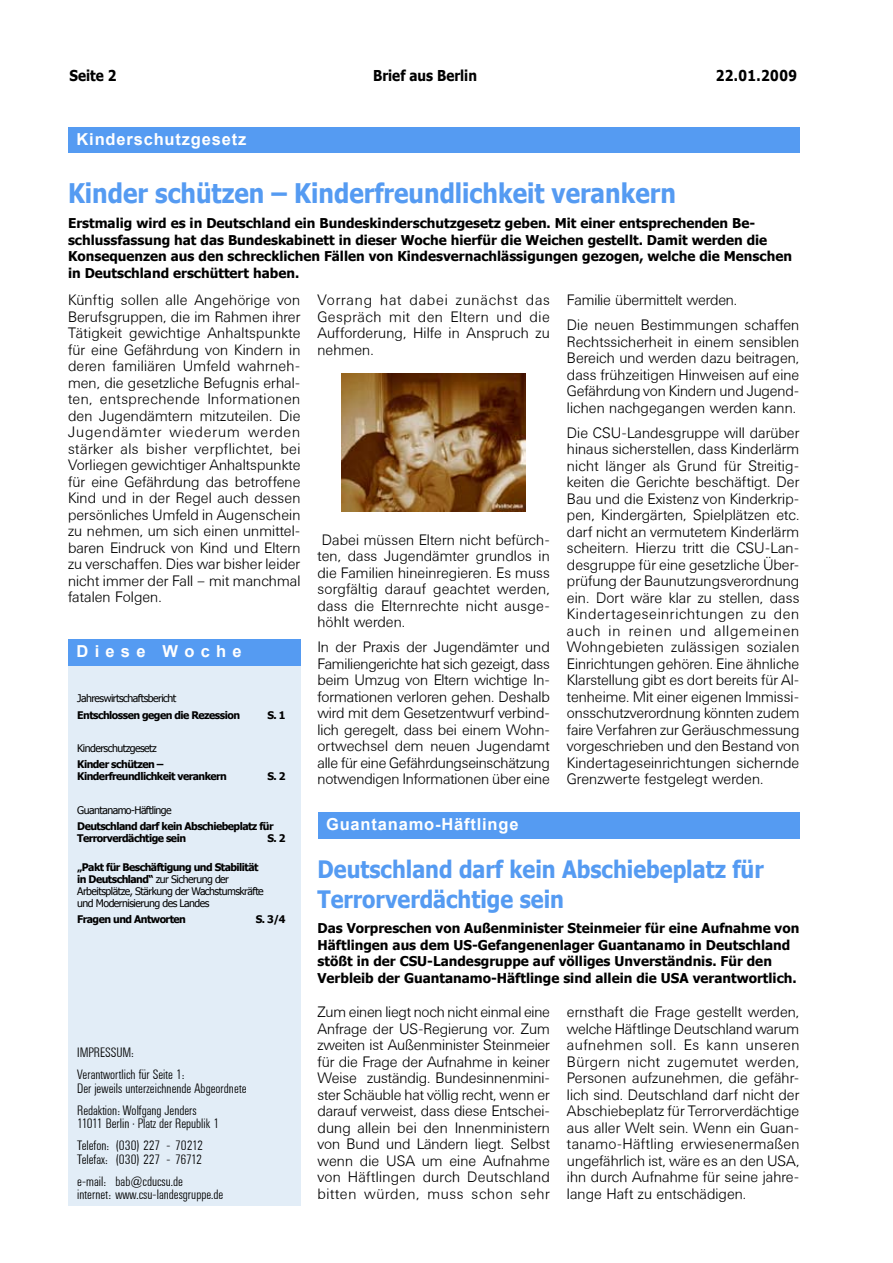
<style>
.page{position:relative;width:893px;height:1263px;background:#fff}
.page>*{position:absolute;margin:0;border:0;box-sizing:border-box;transform-origin:0 0}
.t1{font:700 27px "Tahoma";color:#559bf2;scale:.9 1}
.t2{font:700 24px/30px "Tahoma";color:#559bf2;scale:.9 1}
.t3{font:700 16.5px "Arial";letter-spacing:.05em;color:#fff}
.t4{font:300 15px/16.5px "Univers BSK";color:#000;text-align:justify}
.t5{font:700 15px "Tahoma";color:#000;scale:.9 1}
.t6{font:700 13.5px/16.5px "Tahoma";color:#000}
.t7{font:300 13.5px/22px "Univers Condensed BSK";color:#000}
.t8{font:10.5px/12px "Tahoma";letter-spacing:-.05em;color:#000}
.t9{font:700 10.5px/12px "Tahoma";letter-spacing:-.05em;color:#000}
.s1{font-weight:700}
</style>
<div class="page">
<div style="left:317px;top:812px;width:482px;height:26px;background:#559bf2"></div>
<div style="left:68px;top:127px;width:731px;height:26px;background:#559bf2"></div>
<div style="left:68px;top:644px;width:232px;height:561px;background:#e2edf7"></div>
<div style="left:68px;top:639px;width:232px;height:27px;background:#559bf2"></div>
<img style="left:342px;top:373px;width:184px;height:138px">
<p class="t5" style="left:70px;top:65px;width:40px">Seite</p>
<p class="t5" style="left:373px;top:65px;width:117px">Brief aus Berlin</p>
<p class="t5" style="left:716px;top:65px;width:92px">22.01.2009</p>
<p class="t3" style="left:77px;top:128px;width:171px">Kinderschutzgesetz</p>
<h1 class="t1" style="left:68px;top:174px;width:677px">Kinder schützen – Kinderfreundlichkeit verankern</h1>
<p class="t6" style="left:68px;top:214px;width:725px">Erstmalig wird es in Deutschland ein Bundeskinderschutzgesetz geben. Mit einer entsprechenden Be&shy;schlussfassung hat das Bundeskabinett in dieser Woche hierfür die Weichen gestellt. Damit werden die Konsequenzen aus den schrecklichen Fällen von Kindesvernachlässigungen gezogen, welche die Menschen in Deutschland erschüttert haben.</p>
<p class="t4" style="left:68px;top:292px;width:234px">Künftig sollen alle Angehörige von Berufsgruppen, die im Rahmen ihrer Tätigkeit gewichtige Anhaltspunkte für eine Gefährdung von Kindern in deren familiären Umfeld wahrneh&shy;men, die gesetzliche Befugnis erhal&shy;ten, entsprechende Informationen den Jugendämtern mitzuteilen. Die Jugendämter wiederum werden stärker als bisher verpflichtet, bei Vorliegen gewichtiger Anhaltspunkte für eine Gefährdung das betroffene Kind und in der Regel auch dessen persönliches Umfeld in Augenschein zu nehmen, um sich einen unmittel&shy;baren Eindruck von Kind und Eltern zu verschaffen. Dies war bisher leider nicht immer der Fall – mit manchmal fatalen Folgen.</p>
<p class="t4" style="left:567px;top:288px;width:234px;line-height:25px">Familie übermittelt werden.<br>Die neuen Bestimmungen schaffen</p>
<p class="t4" style="left:317px;top:292px;width:234px">Vorrang hat dabei zunächst das Gespräch mit den Eltern und die Aufforderung, Hilfe in Anspruch zu nehmen.</p>
<p class="t4" style="left:567px;top:334px;width:234px">Rechtssicherheit in einem sensiblen Bereich und werden dazu beitragen, dass frühzeitigen Hinweisen auf eine Gefährdung von Kindern und Jugend&shy;lichen nachgegangen werden kann.</p>
<p class="t4" style="left:567px;top:425px;width:234px">Die CSU-Landesgruppe will darüber hinaus sicherstellen, dass Kinderlärm nicht länger als Grund für Streitig&shy;keiten die Gerichte beschäftigt. Der Bau und die Existenz von Kinderkrip&shy;pen, Kindergärten, Spielplätzen etc. darf nicht an vermutetem Kinderlärm scheitern. Hierzu tritt die CSU-Lan&shy;desgruppe für eine gesetzliche Über&shy;prüfung der Baunutzungsverordnung ein. Dort wäre klar zu stellen, dass Kindertageseinrichtungen zu den auch in reinen und allgemeinen Wohn-gebieten zulässigen sozialen Einrichtungen gehören. Eine ähnliche Klarstellung gibt es dort bereits für Al&shy;tenheime. Mit einer eigenen Immissi&shy;onsschutzverordnung könnten zudem faire Verfahren zur Geräuschmessung vorgeschrieben und den Bestand von Kindertageseinrichtungen sichernde Grenzwerte festgelegt werden.</p>
<p class="t4" style="left:317px;top:532px;width:234px">Dabei müssen Eltern nicht befürch&shy;ten, dass Jugendämter grundlos in die Familien hineinregieren. Es muss sorgfältig darauf geachtet werden, dass die Elternrechte nicht ausge&shy;höhlt werden.</p>
<p class="t4" style="left:317px;top:639px;width:234px">In der Praxis der Jugendämter und Familiengerichte hat sich gezeigt, dass beim Umzug von Eltern wichtige In&shy;formationen verloren gehen. Deshalb wird mit dem Gesetzentwurf verbind&shy;lich geregelt, dass bei einem Wohn&shy;ortwechsel dem neuen Jugendamt alle für eine Gefährdungseinschätzung notwendigen Informationen über eine</p>
<p class="t3" style="left:326px;top:813px;width:194px">Guantanamo-Häftlinge</p>
<p class="t3" style="left:77px;top:641px;width:167px">D i e s e W o c h e</p>
<p class="t8" style="left:77px;top:692px;width:101px">Jahreswirtschaftsbericht</p>
<p class="t9" style="left:77px;top:708px;width:164px">Entschlossen gegen die Rezession</p>
<p class="t9" style="left:267px;top:708px;width:20px">S. 1</p>
<p class="t8" style="left:77px;top:742px;width:81px">Kinderschutzgesetz</p>
<p class="t9" style="left:77px;top:758px;width:151px">Kinder schützen –<br>Kinderfreundlichkeit verankern</p>
<p class="t9" style="left:267px;top:770px;width:20px">S. 2</p>
<p class="t8" style="left:77px;top:803px;width:96px">Guantanamo-Häftlinge</p>
<p class="t9" style="left:77px;top:819px;width:198px">Deutschland darf kein Abschiebeplatz für<br>Terrorverdächtige sein</p>
<p class="t9" style="left:267px;top:831px;width:20px">S. 2</p>
<p class="t8" style="left:77px;top:860px;width:188px"><span class="s1">„Pakt für Beschäftigung und Stabilität in Deutschland“</span> zur Sicherung der Arbeitsplätze, Stärkung der Wachstumskräfte und Modernisierung des Landes</p>
<p class="t9" style="left:77px;top:912px;width:110px">Fragen und Antworten</p>
<p class="t9" style="left:256px;top:912px;width:31px">S. 3/4</p>
<p class="t7" style="left:77px;top:1042px;width:109px">IMPRESSUM:<br>Verantwortlich für Seite 1:</p>
<p class="t7" style="left:77px;top:1077px;width:171px">Der jeweils unterzeichnende Abgeordnete<br>Redaktion: Wolfgang Jenders</p>
<p class="t7" style="left:77px;top:1113px;width:144px">11011 Berlin · Platz der Republik 1<br>Telefon: (030) 227 - 70212</p>
<p class="t7" style="left:77px;top:1148px;width:126px">Telefax: (030) 227 - 76712 e-mail: bab@cducsu.de</p>
<p class="t7" style="left:77px;top:1184px;width:148px">internet: www.csu-landesgruppe.de</p>
<h2 class="t2" style="left:317px;top:853px;width:497px">Deutschland darf kein Abschiebeplatz für<br>Terrorverdächtige sein</h2>
<p class="t6" style="left:317px;top:919px;width:483px">Das Vorpreschen von Außenminister Steinmeier für eine Aufnahme von Häftlingen aus dem US-Gefangenenlager Guantanamo in Deutschland stößt in der CSU- Landesgruppe auf völliges Unverständnis. Für den Verbleib der Guantanamo-Häftlinge sind allein die USA verantwortlich.</p>
<p class="t4" style="left:317px;top:1004px;width:234px">Zum einen liegt noch nicht einmal eine Anfrage der US-Regierung vor. Zum zweiten ist Außenminister Steinmeier für die Frage der Aufnahme in keiner Weise zuständig. Bundesinnenmini&shy;ster Schäuble hat völlig recht, wenn er darauf verweist, dass diese Entschei&shy;dung allein bei den Innenministern von Bund und Ländern liegt. Selbst wenn die USA um eine Aufnahme von Häftlingen durch Deutschland bitten würden, muss schon sehr</p>
<p class="t4" style="left:567px;top:1004px;width:234px">ernsthaft die Frage gestellt werden, welche Häftlinge Deutschland warum aufnehmen soll. Es kann unseren Bürgern nicht zugemutet werden, Personen aufzunehmen, die gefähr&shy;lich sind. Deutschland darf nicht der Abschiebeplatz für Terrorverdächtige aus aller Welt sein. Wenn ein Guan&shy;tanamo-Häftling erwiesenermaßen ungefährlich ist, wäre es an den USA, ihn durch Aufnahme für seine jahre&shy;lange Haft zu entschädigen.</p>
</div>
